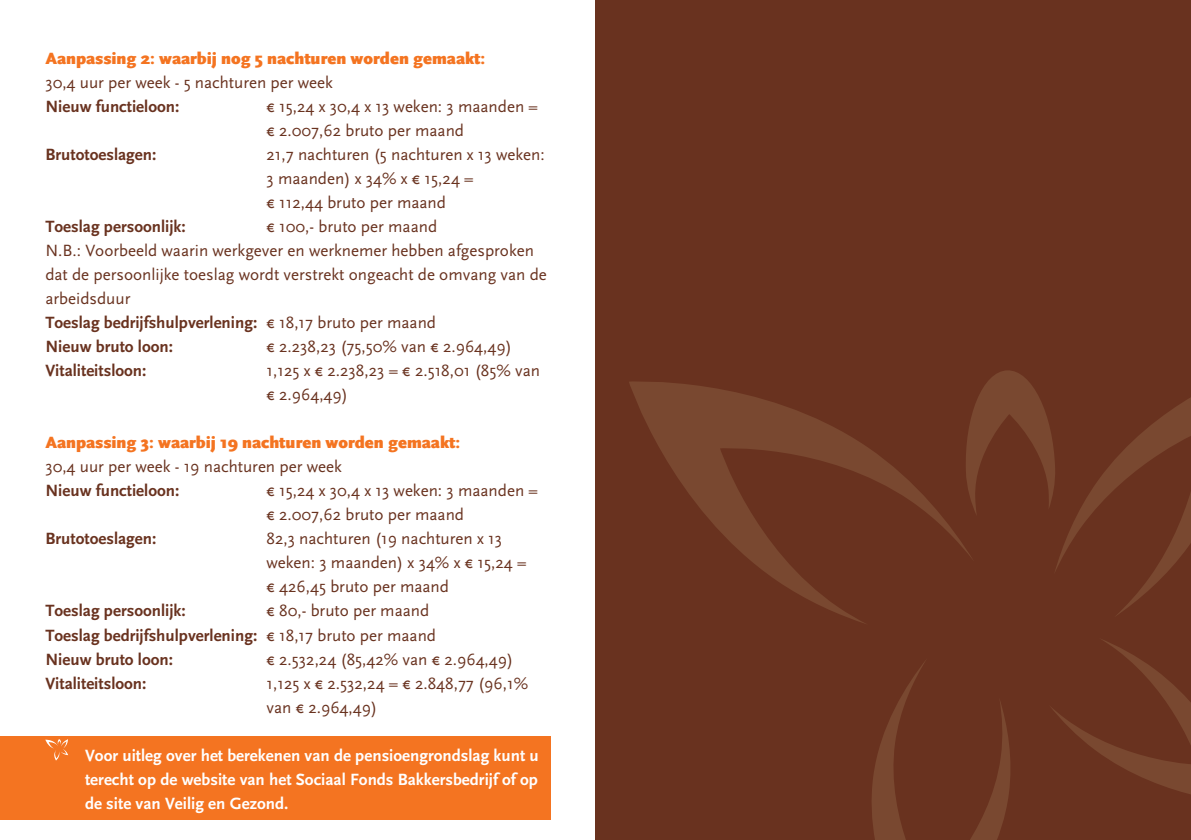
<style>
.page{position:relative;width:1191px;height:840px;background:#fff}
.page>*{position:absolute;margin:0;border:0;box-sizing:border-box;transform-origin:0 0}
.t1{font:17px/24px "AD Scala Sans";color:#69321f}
.t2{font:700 17px/24px "AD Scala Sans";color:#69321f}
.t3{font:700 17px/24px "AD Scala Sans";color:#fff;text-align:justify}
.t4{font:900 17px "AD Scala Sans";color:#f47421}
.s1{font-weight:700}
.s2{font-weight:400}
</style>
<div class="page">
<div style="left:0;top:736px;width:550px;height:83px;background:#f47421"></div>
<svg style="left:45px;top:739px;width:23px;height:21px"></svg>
<div style="left:595px;top:0;width:596px;height:839px;background:#69321f"></div>
<svg style="left:1051px;top:640px;width:140px;height:154px"></svg>
<svg style="left:629px;top:381px;width:335px;height:243px"></svg>
<svg style="left:872px;top:662px;width:138px;height:177px"></svg>
<svg style="left:964px;top:370px;width:227px;height:246px"></svg>
<p class="t4" style="left:45px;top:49px;width:441px">Aanpassing 2: waarbij nog 5 nachturen worden gemaakt:</p>
<p class="t1" style="left:45px;top:70px;width:289px">30,4 uur per week - 5 nachturen per week</p>
<p class="t2" style="left:45px;top:95px;width:136px">Nieuw functieloon:</p>
<p class="t1" style="left:266px;top:94px;width:273px">€ 15,24 x 30,4 x 13 weken: 3 maanden = € 2.007,62 bruto per maand</p>
<p class="t2" style="left:45px;top:143px;width:112px">Brutotoeslagen:</p>
<p class="t1" style="left:266px;top:143px;width:280px">21,7 nachturen (5 nachturen x 13 weken:<br>3 maanden) x 34% x € 15,24 =<br>€ 112,44 bruto per maand</p>
<p class="t2" style="left:45px;top:215px;width:142px">Toeslag persoonlijk:</p>
<p class="t1" style="left:45px;top:215px;width:503px;text-indent:221px">€ 100,- bruto per maand<br>N.B.: Voorbeeld waarin werkgever en werknemer hebben afgesproken dat de persoonlijke toeslag wordt verstrekt ongeacht de omvang van de arbeidsduur<br><span class="s1">Toeslag bedrijfshulpverlening:</span> € 18,17 bruto per maand<br><span class="s1">Nieuw bruto loon:</span></p>
<p class="t1" style="left:266px;top:335px;width:247px">€ 2.238,23 (75,50% van € 2.964,49)</p>
<p class="t2" style="left:45px;top:359px;width:103px">Vitaliteitsloon:</p>
<p class="t1" style="left:266px;top:359px;width:275px">1,125 x € 2.238,23 = € 2.518,01 (85% van € 2.964,49)</p>
<p class="t4" style="left:45px;top:433px;width:416px">Aanpassing 3: waarbij 19 nachturen worden gemaakt:</p>
<p class="t1" style="left:45px;top:455px;width:298px">30,4 uur per week - 19 nachturen per week</p>
<p class="t2" style="left:45px;top:479px;width:136px">Nieuw functieloon:</p>
<p class="t1" style="left:266px;top:479px;width:273px">€ 15,24 x 30,4 x 13 weken: 3 maanden = € 2.007,62 bruto per maand</p>
<p class="t2" style="left:45px;top:527px;width:112px">Brutotoeslagen:</p>
<p class="t1" style="left:266px;top:527px;width:261px">82,3 nachturen (19 nachturen x 13 weken: 3 maanden) x 34% x € 15,24 = € 426,45 bruto per maand</p>
<p class="t2" style="left:45px;top:599px;width:142px">Toeslag persoonlijk:</p>
<p class="t2" style="left:45px;top:599px;width:392px;text-indent:221px"><span class="s2">€ 80,- bruto per maand<br></span>Toeslag bedrijfshulpverlening: <span class="s2">€ 18,17 bruto per maand<br></span>Nieuw bruto loon:</p>
<p class="t1" style="left:266px;top:647px;width:248px">€ 2.532,24 (85,42% van € 2.964,49)</p>
<p class="t2" style="left:45px;top:671px;width:103px">Vitaliteitsloon:</p>
<p class="t1" style="left:266px;top:671px;width:263px">1,125 x € 2.532,24 = € 2.848,77 (96,1% van € 2.964,49)</p>
<p class="t3" style="left:85px;top:743px;width:455px">Voor uitleg over het berekenen van de pensioengrondslag kunt u terecht op de website van het Sociaal Fonds Bakkersbedrijf of op de site van Veilig en Gezond.</p>
</div>
